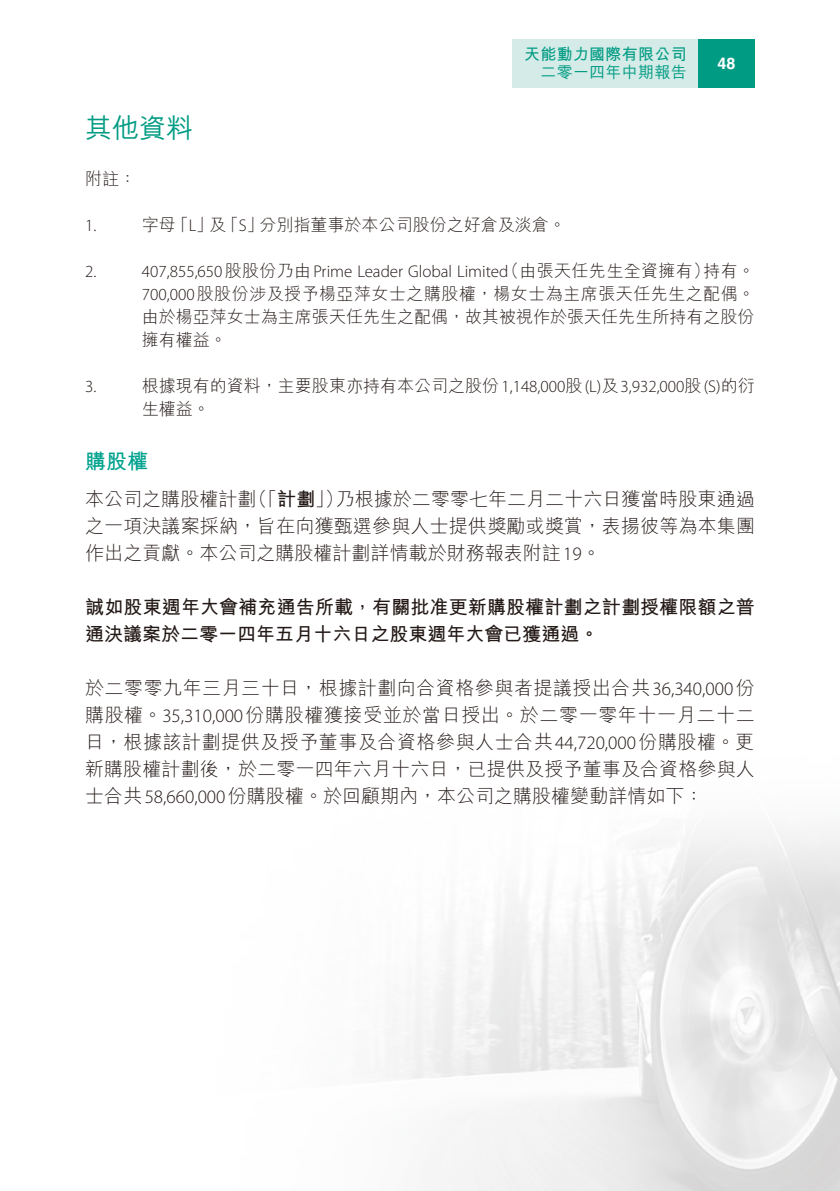
<style>
.page{position:relative;width:840px;height:1191px;background:#fff}
.page>*{position:absolute;margin:0;border:0;box-sizing:border-box;transform-origin:0 0}
.t1{font:500 27px "M Hei HK";color:#009b83}
.t2{font:700 21px "M Hei HK";color:#00a28e}
.t3{font:300 19px/27px "M Hei HK";color:#231916}
.t4{font:700 19px/27px "M Hei HK";letter-spacing:.005em;color:#231916}
.t5{font:300 17px/23px "M Hei HK";color:#231916;text-align:justify}
.t6{font:300 17px "Myriad Pro";color:#231916}
.t7{font:300 17px "M Hei HK";letter-spacing:.02em;color:#231916}
.t8{font:700 16px "M Hei HK";letter-spacing:.015em;color:#009b83}
.t9{font:500 16px "M Hei HK";letter-spacing:.015em;color:#009b83}
.t10{font:700 16px "Helvetica LT Std";color:#fff}
.s1{font-family:"Myriad Pro"}
.s2{font-family:"M Hei HK"}
.s3{font-weight:700}
</style>
<div class="page">
<img style="left:385px;top:829px;width:454px;height:362px">
<div style="left:512px;top:40px;width:185px;height:48px;background:#d4ebe7"></div>
<div style="left:697px;top:40px;width:57px;height:48px;background:#009b83"></div>
<p class="t8" style="left:524px;top:43px;width:164px">天能動力國際有限公司</p>
<h1 class="t1" style="left:85px;top:108px;width:109px">其他資料</h1>
<p class="t5" style="left:85px;top:167px;width:52px">附註：</p>
<p class="t9" style="left:540px;top:61px;width:148px">二零一四年中期報告</p>
<p class="t6" style="left:85px;top:215px;width:13px">1.</p>
<p class="t5" style="left:142px;top:213px;width:35px">字母</p>
<p class="t5" style="left:259px;top:213px;width:307px">分別指董事於本公司股份之好倉及淡倉。</p>
<p class="t5" style="left:171px;top:213px;width:43px">「」<span class="s1">L</span></p>
<p class="t5" style="left:222px;top:213px;width:43px">「」<span class="s1">S</span></p>
<p class="t5" style="left:209px;top:213px;width:18px">及</p>
<p class="t10" style="left:717px;top:54px;width:19px">48</p>
<p class="t6" style="left:85px;top:261px;width:13px">2.</p>
<p class="t6" style="left:85px;top:376px;width:13px">3.</p>
<p class="t7" style="left:502px;top:262px;width:209px">（由張天任先生全資擁有）</p>
<p class="t5" style="left:703px;top:259px;width:53px">持有。</p>
<p class="t6" style="left:142px;top:261px;width:368px">407,855,650 <span class="s2">股股份乃由</span>Prime Leader Global Limited</p>
<p class="t5" style="left:142px;top:282px;width:614px"><span class="s1">700,000</span>股股份涉及授予楊亞萍女士之購股權，楊女士為主席張天任先生之配偶。由於楊亞萍女士為主席張天任先生之配偶，故其被視作於張天任先生所持有之股份擁有權益。</p>
<p class="t5" style="left:142px;top:374px;width:614px">根據現有的資料，主要股東亦持有本公司之股份<span class="s1">1,148,000</span>股 及<span class="s1">)L( 3,932,000</span>股 <span class="s1">)S(</span> 的衍</p>
<p class="t5" style="left:142px;top:397px;width:69px">生權益。</p>
<p class="t2" style="left:85px;top:446px;width:64px">購股權</p>
<p class="t3" style="left:248px;top:485px;width:97px">（「<span class="s3">計劃</span>」）</p>
<p class="t3" style="left:335px;top:485px;width:420px">乃根據於二零零七年二月二十六日獲當時股東通過</p>
<p class="t3" style="left:85px;top:485px;width:671px">本公司之購股權計劃<br>之一項決議案採納，旨在向獲甄選參與人士提供獎勵或獎賞，表揚彼等為本集團作出之貢獻。本公司之購股權計劃詳情載於財務報表附註<span class="s1">19</span>。</p>
<p class="t4" style="left:85px;top:591px;width:670px">誠如股東週年大會補充通告所載，有關批准更新購股權計劃之計劃授權限額之普通決議案於二零一四年五月十六日之股東週年大會已獲通過。</p>
<p class="t3" style="left:85px;top:674px;width:671px;text-align:justify">於二零零九年三月三十日，根據計劃向合資格參與者提議授出合共<span class="s1">36,340,000</span>份購股權。<span class="s1">35,310,000</span>份購股權獲接受並於當日授出。於二零一零年十一月二十二日，根據該計劃提供及授予董事及合資格參與人士合共<span class="s1">44,720,000</span>份購股權。更新購股權計劃後，於二零一四年六月十六日，已提供及授予董事及合資格參與人士合共<span class="s1">58,660,000</span>份購股權。於回顧期內，本公司之購股權變動詳情如下：</p>
</div>
